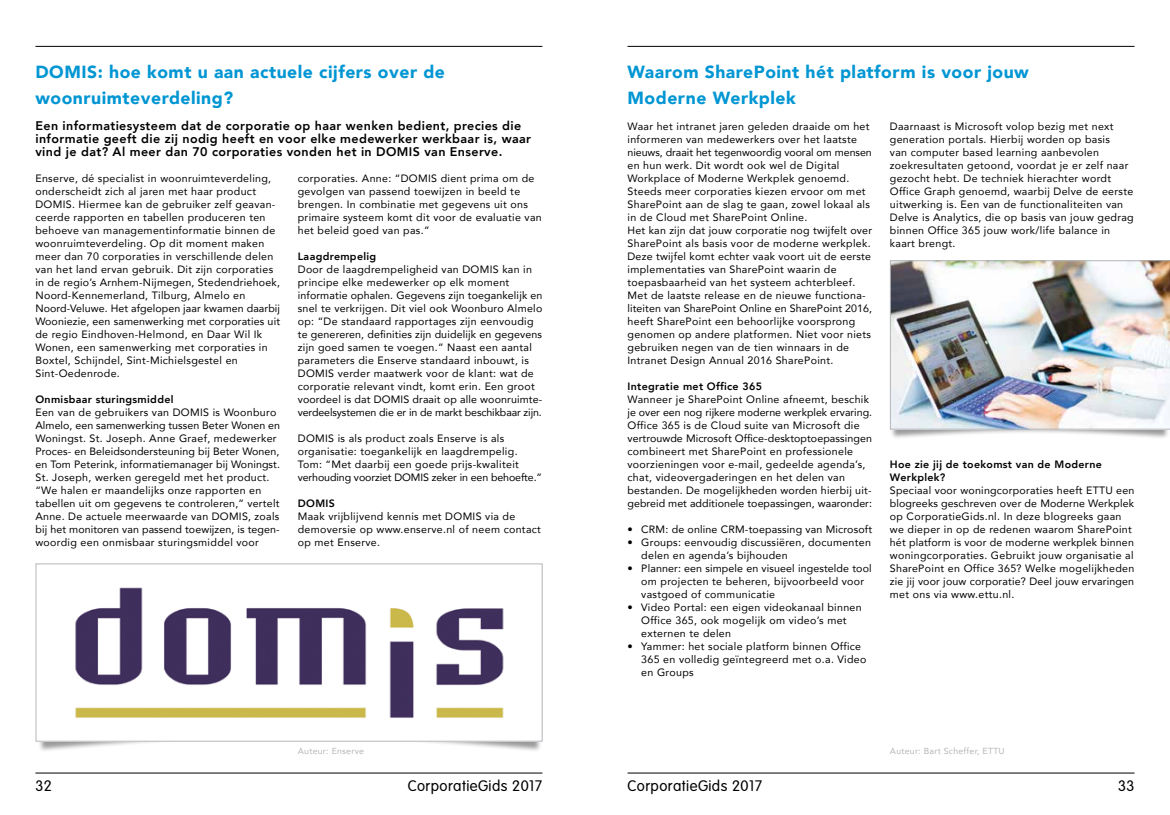
<style>
.page{position:relative;width:1170px;height:815px;background:#fff}
.page>*{position:absolute;margin:0;border:0;box-sizing:border-box;transform-origin:0 0}
.t1{font:900 17.5px/26px "Avenir";letter-spacing:.03em;color:#0096d3}
.t2{font:300 15px "VAG Rounded Std";letter-spacing:.03em;color:#000}
.t3{font:800 12.5px/13px "Avenir";letter-spacing:.03em;color:#000}
.t4{font:10.62px/13px "Avenir";letter-spacing:.03em;color:#000}
.t5{font:800 10.62px/13px "Avenir";letter-spacing:.03em;color:#000}
.t6{font:8.75px "Avenir";letter-spacing:.03em;color:#b3b6ba}
</style>
<div class="page">
<hr style="left:35px;top:46px;width:507px;height:1px;background:#000">
<hr style="left:35px;top:773px;width:507px;height:1px;background:#000">
<hr style="left:627px;top:46px;width:507px;height:1px;background:#000">
<hr style="left:627px;top:773px;width:507px;height:1px;background:#000">
<div style="left:889px;top:407px;width:280px;height:33px;background:#000;opacity:.4"></div>
<img style="left:890px;top:260px;width:279px;height:169px">
<div style="left:38px;top:681px;width:503px;height:75px;background:#000;opacity:.4"></div>
<div style="left:36px;top:564px;width:506px;height:177px;background:#fff"></div>
<img style="left:75px;top:587px;width:429px;height:131px">
<div style="left:36px;top:564px;width:506px;height:177px;border:1px solid #b3b6ba"></div>
<h1 class="t1" style="left:35px;top:58px;width:411px">DOMIS: hoe komt u aan actuele cijfers over de woonruimteverdeling?</h1>
<p class="t3" style="left:35px;top:119px;width:497px">Een informatiesysteem dat de corporatie op haar wenken bedient, precies die informatie geeft die zij nodig heeft en voor elke medewerker werkbaar is, waar vind je dat? Al meer dan 70 corporaties vonden het in DOMIS van Enserve.</p>
<p class="t4" style="left:35px;top:171px;width:246px">Enserve, dé specialist in woonruimteverdeling, onderscheidt zich al jaren met haar product DOMIS. Hiermee kan de gebruiker zelf geavan&shy;ceerde rapporten en tabellen produceren ten behoeve van managementinformatie binnen de woonruimteverdeling. Op dit moment maken meer dan 70 corporaties in verschillende delen van het land ervan gebruik. Dit zijn corporaties in de regio’s Arnhem-Nijmegen, Stedendriehoek, Noord-Kennemerland, Tilburg, Almelo en Noord-Veluwe. Het afgelopen jaar kwamen daarbij Wooniezie, een samenwerking met corporaties uit de regio Eindhoven-Helmond, en Daar Wil Ik Wonen, een samenwerking met corporaties in Boxtel, Schijndel, Sint-Michielsgestel en Sint-Oedenrode.</p>
<p class="t5" style="left:35px;top:393px;width:139px">Onmisbaar sturingsmiddel</p>
<p class="t4" style="left:35px;top:406px;width:246px">Een van de gebruikers van DOMIS is Woonburo Almelo, een samenwerking tussen Beter Wonen en Woningst. St. Joseph. Anne Graef, medewerker Proces- en Beleidsondersteuning bij Beter Wonen, en Tom Peterink, informatiemanager bij Woningst.<br>St. Joseph, werken geregeld met het product. “We halen er maandelijks onze rapporten en tabellen uit om gegevens te controleren,” vertelt Anne. De actuele meerwaarde van DOMIS, zoals bij het monitoren van passend toewijzen, is tegen&shy;woordig een onmisbaar sturingsmiddel voor</p>
<p class="t4" style="left:298px;top:171px;width:245px">corporaties. Anne: “DOMIS dient prima om de gevolgen van passend toewijzen in beeld te brengen. In combinatie met gegevens uit ons primaire systeem komt dit voor de evaluatie van het beleid goed van pas.”</p>
<p class="t5" style="left:298px;top:250px;width:80px">Laagdrempelig</p>
<p class="t4" style="left:298px;top:263px;width:246px">Door de laagdrempeligheid van DOMIS kan in principe elke medewerker op elk moment informatie ophalen. Gegevens zijn toegankelijk en snel te verkrijgen. Dit viel ook Woonburo Almelo op: “De standaard rapportages zijn eenvoudig te genereren, definities zijn duidelijk en gegevens zijn goed samen te voegen.” Naast een aantal parameters die Enserve standaard inbouwt, is DOMIS verder maatwerk voor de klant: wat de corporatie relevant vindt, komt erin. Een groot voordeel is dat DOMIS draait op alle woonruimte&shy;verdeelsystemen die er in de markt beschikbaar zijn.</p>
<p class="t4" style="left:298px;top:432px;width:246px">DOMIS is als product zoals Enserve is als organisatie: toegankelijk en laagdrempelig.<br>Tom: “Met daarbij een goede prijs-kwaliteit verhouding voorziet DOMIS zeker in een behoefte.”</p>
<p class="t5" style="left:298px;top:497px;width:39px">DOMIS</p>
<p class="t4" style="left:298px;top:510px;width:245px">Maak vrijblijvend kennis met DOMIS via de demoversie op www.enserve.nl of neem contact op met Enserve.</p>
<p class="t6" style="left:298px;top:744px;width:68px">Auteur: Enserve</p>
<h1 class="t1" style="left:627px;top:58px;width:403px">Waarom SharePoint hét platform is voor jouw<br>Moderne Werkplek</h1>
<p class="t4" style="left:627px;top:120px;width:246px">Waar het intranet jaren geleden draaide om het informeren van medewerkers over het laatste nieuws, draait het tegenwoordig vooral om mensen en hun werk. Dit wordt ook wel de Digital Workplace of Moderne Werkplek genoemd.<br>Steeds meer corporaties kiezen ervoor om met SharePoint aan de slag te gaan, zowel lokaal als in de Cloud met SharePoint Online.<br>Het kan zijn dat jouw corporatie nog twijfelt over SharePoint als basis voor de moderne werkplek.<br>Deze twijfel komt echter vaak voort uit de eerste implementaties van SharePoint waarin de toepasbaarheid van het systeem achterbleef.<br>Met de laatste release en de nieuwe functiona&shy;liteiten van SharePoint Online en SharePoint 2016, heeft SharePoint een behoorlijke voorsprong genomen op andere platformen. Niet voor niets gebruiken negen van de tien winnaars in de Intranet Design Annual 2016 SharePoint.</p>
<p class="t5" style="left:627px;top:380px;width:136px">Integratie met Office 365</p>
<p class="t4" style="left:627px;top:393px;width:246px">Wanneer je SharePoint Online afneemt, beschik je over een nog rijkere moderne werkplek ervaring.<br>Office 365 is de Cloud suite van Microsoft die vertrouwde Microsoft Office-desktoptoepassingen combineert met SharePoint en professionele voorzieningen voor e-mail, gedeelde agenda’s, chat, videovergaderingen en het delen van bestanden. De mogelijkheden worden hierbij uit&shy;gebreid met additionele toepassingen, waaronder:</p>
<p class="t4" style="left:627px;top:523px;width:246px">• CRM: de online CRM-toepassing van Microsoft</p>
<p class="t4" style="left:641px;top:536px;width:231px;text-indent:-14px">• Groups: eenvoudig discussiëren, documenten delen en agenda’s bijhouden</p>
<p class="t4" style="left:641px;top:562px;width:232px;text-indent:-14px">• Planner: een simpele en visueel ingestelde tool om projecten te beheren, bijvoorbeeld voor vastgoed of communicatie</p>
<p class="t4" style="left:641px;top:601px;width:222px;text-indent:-14px">• Video Portal: een eigen videokanaal binnen<br>Office 365, ook mogelijk om video’s met externen te delen</p>
<p class="t4" style="left:641px;top:640px;width:227px;text-indent:-14px">• Yammer: het sociale platform binnen Office<br>365 en volledig geïntegreerd met o.a. Video en Groups</p>
<p class="t4" style="left:889px;top:119px;width:245px">Daarnaast is Microsoft volop bezig met next generation portals. Hierbij worden op basis<br>van computer based learning aanbevolen zoekresultaten getoond, voordat je er zelf naar gezocht hebt. De techniek hierachter wordt Office Graph genoemd, waarbij Delve de eerste uitwerking is. Een van de functionaliteiten van Delve is Analytics, die op basis van jouw gedrag binnen Office 365 jouw work/life balance in kaart brengt.</p>
<p class="t5" style="left:889px;top:458px;width:214px">Hoe zie jij de toekomst van de Moderne<br>Werkplek?</p>
<p class="t4" style="left:889px;top:484px;width:246px">Speciaal voor woningcorporaties heeft ETTU een blogreeks geschreven over de Moderne Werkplek op CorporatieGids.nl. In deze blogreeks gaan we dieper in op de redenen waarom SharePoint hét platform is voor de moderne werkplek binnen woningcorporaties. Gebruikt jouw organisatie al SharePoint en Office 365? Welke mogelijkheden zie jij voor jouw corporatie? Deel jouw ervaringen met ons via www.ettu.nl.</p>
<p class="t6" style="left:889px;top:744px;width:116px">Auteur: Bart Scheffer, ETTU</p>
<h2 class="t2" style="left:35px;top:777px;width:18px">32</h2>
<h2 class="t2" style="left:407px;top:777px;width:136px">CorporatieGids 2017</h2>
<h2 class="t2" style="left:627px;top:777px;width:136px">CorporatieGids 2017</h2>
<h2 class="t2" style="left:1117px;top:777px;width:18px">33</h2>
</div>
